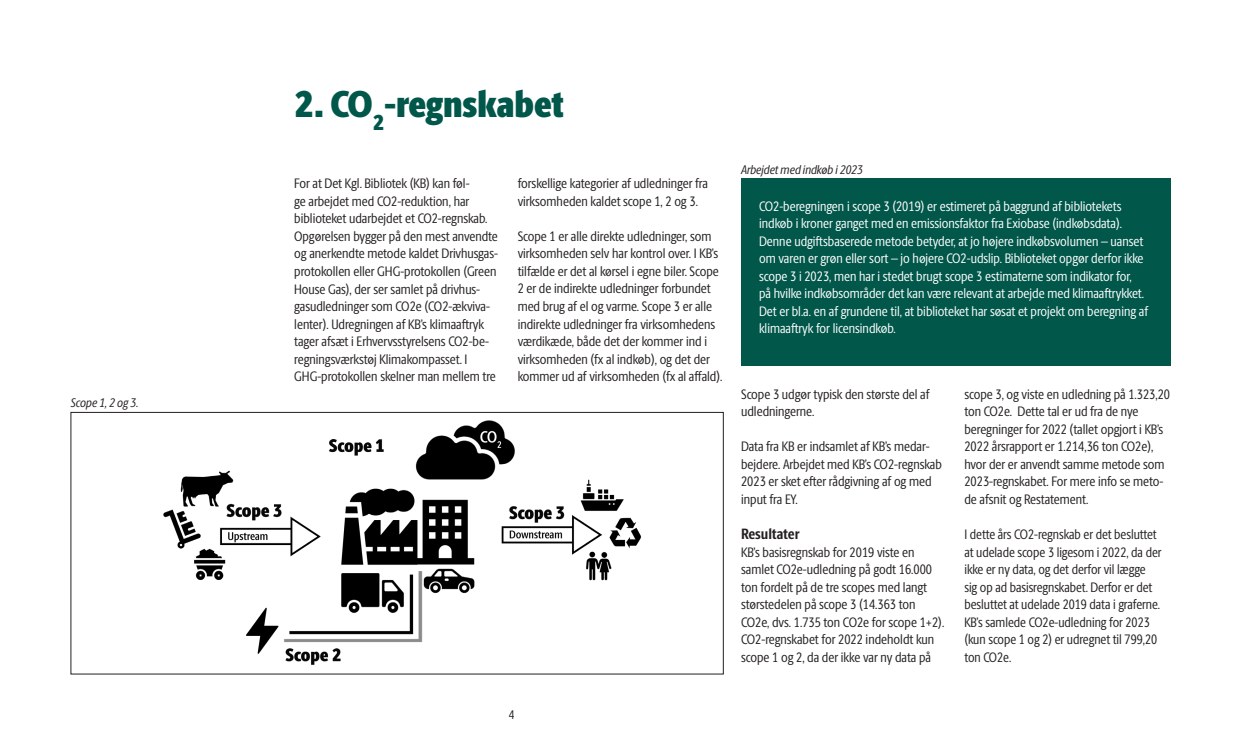
<style>
.page{position:relative;width:1241px;height:745px;background:#fff}
.page>*{position:absolute;margin:0;border:0;box-sizing:border-box;transform-origin:0 0}
.t1{font:900 37.5px "Berlingske Sans Cn";letter-spacing:-.005em;color:#01574a}
.t2{font:700 15px "Berlingske Sans Cn";letter-spacing:-.01em;color:#231f20}
.t3{font:13.75px/17.5px "Berlingske Sans Cn";color:#231f20}
.t4{font:13.75px/17.5px "Berlingske Sans Cn";color:#fff}
.t5{font:italic 12.5px "Berlingske Sans Cn";color:#231f20}
.t6{font:12.5px "Berlingske Sans Cn";color:#231f20}
</style>
<div class="page">
<div style="left:741px;top:178px;width:428px;height:187px;background:#01574a"></div>
<img style="left:163px;top:420px;width:478px;height:245px">
<div style="left:71px;top:412px;width:652px;height:261px;border:1px solid #231f20"></div>
<p class="t5" style="left:71px;top:393px;width:69px">Scope 1, 2 og 3.</p>
<h1 class="t1" style="left:294px;top:76px;width:271px">2. CO<sub>2</sub>-regnskabet</h1>
<p class="t3" style="left:294px;top:174px;width:205px">For at Det Kgl. Bibliotek (KB) kan føl-<br>ge arbejdet med CO2-reduktion, har biblioteket udarbejdet et CO2-regnskab.<br>Opgørelsen bygger på den mest anvendte og anerkendte metode kaldet Drivhusgas&shy;protokollen eller GHG-protokollen (Green House Gas), der ser samlet på drivhus&shy;gasudledninger som CO2e (CO2-ækviva&shy;lenter). Udregningen af KB’s klimaaftryk tager afsæt i Erhvervsstyrelsens CO2-be&shy;regningsværkstøj Klimakompasset. I GHG-protokollen skelner man mellem tre</p>
<p class="t3" style="left:517px;top:174px;width:192px">forskellige kategorier af udledninger fra virksomheden kaldet scope 1, 2 og 3.</p>
<p class="t3" style="left:517px;top:227px;width:206px">Scope 1 er alle direkte udledninger, som virksomheden selv har kontrol over. I KB’s tilfælde er det al kørsel i egne biler. Scope 2 er de indirekte udledninger forbundet med brug af el og varme. Scope 3 er alle indirekte udledninger fra virksomhedens værdikæde, både det der kommer ind i virksomheden (fx al indkøb), og det der kommer ud af virksomheden (fx al affald).</p>
<p class="t6" style="left:508px;top:705px;width:7px">4</p>
<p class="t5" style="left:741px;top:160px;width:123px">Arbejdet med indkøb i 2023</p>
<p class="t4" style="left:759px;top:197px;width:390px">CO2-beregningen i scope 3 (2019) er estimeret på baggrund af bibliotekets indkøb i kroner ganget med en emissionsfaktor fra Exiobase (indkøbsdata).<br>Denne udgiftsbaserede metode betyder, at jo højere indkøbsvolumen – uanset om varen er grøn eller sort – jo højere CO2-udslip. Biblioteket opgør derfor ikke scope 3 i 2023, men har i stedet brugt scope 3 estimaterne som indikator for,<br>på hvilke indkøbsområder det kan være relevant at arbejde med klimaaftrykket.<br>Det er bl.a. en af grundene til, at biblioteket har søsat et projekt om beregning af klimaaftryk for licensindkøb.</p>
<p class="t3" style="left:741px;top:385px;width:190px">Scope 3 udgør typisk den største del af udledningerne.</p>
<p class="t3" style="left:741px;top:437px;width:202px">Data fra KB er indsamlet af KB’s medar&shy;bejdere. Arbejdet med KB’s CO2-regnskab<br>2023 er sket efter rådgivning af og med input fra EY.</p>
<p class="t2" style="left:741px;top:522px;width:60px">Resultater</p>
<p class="t3" style="left:741px;top:542px;width:205px">KB’s basisregnskab for 2019 viste en samlet CO2e-udledning på godt 16.000 ton fordelt på de tre scopes med langt størstedelen på scope 3 (14.363 ton CO2e, dvs. 1.735 ton CO2e for scope 1+2).<br>CO2-regnskabet for 2022 indeholdt kun scope 1 og 2, da der ikke var ny data på</p>
<p class="t3" style="left:964px;top:385px;width:207px">scope 3, og viste en udledning på 1.323,20 ton CO2e. Dette tal er ud fra de nye beregninger for 2022 (tallet opgjort i KB’s 2022 årsrapport er 1.214,36 ton CO2e), hvor der er anvendt samme metode som 2023-regnskabet. For mere info se meto&shy;de afsnit og Restatement.</p>
<p class="t3" style="left:964px;top:525px;width:199px">I dette års CO2-regnskab er det besluttet at udelade scope 3 ligesom i 2022, da der ikke er ny data, og det derfor vil lægge sig op ad basisregnskabet. Derfor er det besluttet at udelade 2019 data i graferne.<br>KB’s samlede CO2e-udledning for 2023 (kun scope 1 og 2) er udregnet til 799,20 ton CO2e.</p>
</div>
